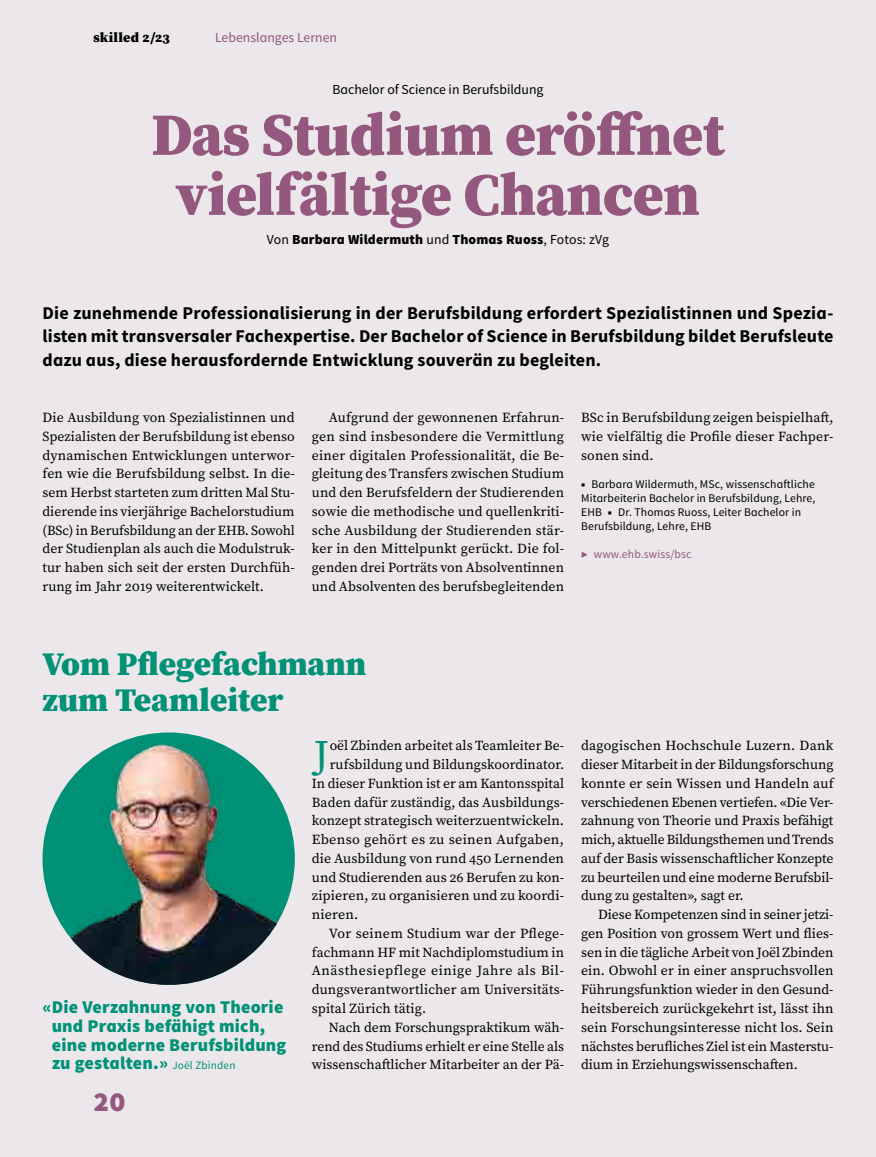
<style>
.page{position:relative;width:876px;height:1157px;background:#ebe7eb}
.page>*{position:absolute;margin:0;border:0;box-sizing:border-box;transform-origin:0 0}
.H1-Titel-Artikel{font:900 60px/60px "Source Serif Pro";letter-spacing:-.005em;color:#94577d;text-align:center}
.P-Lauftext-ohne-Einzug{font:41.85px "Source Serif Pro";color:#009176}
.H1-Titel-Artikel-2{font:900 33px/36px "Source Serif Pro";color:#009176}
.t1{font:900 30px "Source Sans Pro";color:#94577d}
.P-Lead{font:700 18px/23.4px "Source Sans Pro";letter-spacing:.01em;color:#000;text-align:justify}
.Artefakt-Quotes{font:900 18px/18.8px "Source Sans Pro";letter-spacing:.01em;color:#009176}
.P-Lauftext{font:13.8px/18.8px "Source Serif Pro";color:#000;text-align:justify}
.P-Lauftext-ohne-Einzug-2{font:13.8px/18.8px "Source Serif Pro";letter-spacing:.005em;color:#000;text-align:justify}
.P-Autor{font:900 13.8px "Source Sans Pro";letter-spacing:.01em;color:#000}
.H2-Kolumnentitel{font:13.8px "Source Sans Pro";color:#000}
.t2{font:13.8px "Source Sans Pro";color:#94577d}
.t3{font:900 13.8px "Source Serif Pro";letter-spacing:.02em;color:#000}
.P-Infos-nach-Text{font:11.7px/14.1px "Source Sans Pro";letter-spacing:.01em;color:#000}
.P-Infos-nach-Text-2{font:11.7px "Source Sans Pro";letter-spacing:.01em;color:#94577d}
.s1{font-weight:400}
.s2{font-weight:900}
.s3{font-weight:400;font-size:11.25px}
</style>
<div class="page">
<img style="left:43px;top:732px;width:252px;height:252px;border-radius:126px">
<p class="t3" style="left:94px;top:28px;width:78px">skilled 2/23</p>
<p class="t2" style="left:215px;top:29px;width:124px">Lebenslanges Lernen</p>
<h1 class="H2-Kolumnentitel" style="left:332px;top:81px;width:213px">Bachelor of Science in Berufsbildung</h1>
<p class="H1-Titel-Artikel" style="left:151px;top:103px;width:575px">Das Studium eröffnet vielfältige Chancen</p>
<p class="P-Autor" style="left:267px;top:230px;width:343px"><span class="s1">Von</span> Barbara Wildermuth <span class="s1">und</span> Thomas Ruoss<span class="s1">, Fotos: zVg</span></p>
<p class="P-Lead" style="left:43px;top:301px;width:792px">Die zunehmende Professionalisierung in der Berufsbildung erfordert Spezialistinnen und Spezia&shy;listen mit transversaler Fachexpertise. Der Bachelor of Science in Berufsbildung bildet Berufsleute dazu aus, diese herausfordernde Entwicklung souverän zu begleiten.</p>
<p class="P-Lauftext-ohne-Einzug-2" style="left:43px;top:408px;width:254px">Die Ausbildung von Spezialistinnen und Spezialisten der Berufsbildung ist ebenso dynamischen Entwicklungen unterwor&shy;fen wie die Berufsbildung selbst. In die&shy;sem Herbst starteten zum dritten Mal Stu&shy;dierende ins vierjährige Bachelorstudium (BSc) in Berufsbildung an der EHB. Sowohl der Studienplan als auch die Modulstruk&shy;tur haben sich seit der ersten Durchfüh&shy;rung im Jahr 2019 weiterentwickelt.</p>
<p class="P-Lauftext" style="left:312px;top:408px;width:254px;text-indent:17px">Aufgrund der gewonnenen Erfahrun&shy;gen sind insbesondere die Vermittlung einer digitalen Professionalität, die Be&shy;gleitung des Transfers zwischen Studium und den Berufsfeldern der Studierenden sowie die methodische und quellenkriti&shy;sche Ausbildung der Studierenden stär&shy;ker in den Mittelpunkt gerückt. Die fol&shy;genden drei Porträts von Absolventinnen und Absolventen des berufsbegleitenden</p>
<p class="P-Lauftext" style="left:581px;top:408px;width:254px">BSc in Berufsbildung zeigen beispielhaft, wie vielfältig die Profile dieser Fachper&shy;sonen sind.</p>
<p class="P-Infos-nach-Text" style="left:581px;top:477px;width:236px"><span class="s2">■</span> Barbara Wildermuth, MSc, wissenschaftliche Mitarbeiterin Bachelor in Berufsbildung, Lehre, EHB <span class="s2">■</span> Dr. Thomas Ruoss, Leiter Bachelor in Berufsbildung, Lehre, EHB</p>
<p class="P-Infos-nach-Text-2" style="left:581px;top:547px;width:112px">▶ www.ehb.swiss/bsc</p>
<p class="H1-Titel-Artikel-2" style="left:43px;top:645px;width:325px">Vom Pflegefachmann zum Teamleiter</p>
<p class="Artefakt-Quotes" style="left:52px;top:998px;width:236px;text-indent:-9px">«Die Verzahnung von Theorie und Praxis befähigt mich, eine moderne Berufsbildung zu gestalten.» <span class="s3">Joël Zbinden</span></p>
<h3 class="t1" style="left:94px;top:1082px;width:34px">20</h3>
<p class="P-Lauftext-ohne-Einzug" style="left:314px;top:727px;width:17px">J</p>
<p class="P-Lauftext-ohne-Einzug-2" style="left:330px;top:736px;width:236px">oël Zbinden arbeitet als Teamleiter Be-</p>
<p class="P-Lauftext-ohne-Einzug-2" style="left:330px;top:755px;width:236px">rufsbildung und Bildungskoordinator.</p>
<p class="P-Lauftext-ohne-Einzug-2" style="left:312px;top:774px;width:254px">In dieser Funktion ist er am Kantonsspital</p>
<p class="P-Lauftext-ohne-Einzug-2" style="left:312px;top:792px;width:254px">Baden dafür zuständig, das Ausbildungs-</p>
<p class="P-Lauftext-ohne-Einzug-2" style="left:312px;top:811px;width:254px">konzept strategisch weiterzuentwickeln.</p>
<p class="P-Lauftext-ohne-Einzug-2" style="left:312px;top:830px;width:254px">Ebenso gehört es zu seinen Aufgaben,</p>
<p class="P-Lauftext-ohne-Einzug-2" style="left:312px;top:849px;width:254px">die Ausbildung von rund 450 Lernenden</p>
<p class="P-Lauftext-ohne-Einzug-2" style="left:312px;top:867px;width:254px">und Studierenden aus 26 Berufen zu kon-</p>
<p class="P-Lauftext-ohne-Einzug-2" style="left:312px;top:886px;width:254px">zipieren, zu organisieren und zu koordi-</p>
<p class="P-Lauftext-ohne-Einzug-2" style="left:312px;top:905px;width:48px">nieren.</p>
<p class="P-Lauftext" style="left:312px;top:924px;width:254px;text-indent:17px">Vor seinem Studium war der Pflege&shy;fachmann HF mit Nachdiplomstudium in Anästhesiepflege einige Jahre als Bil&shy;dungsverantwortlicher am Universitäts&shy;spital Zürich tätig.</p>
<p class="P-Lauftext" style="left:312px;top:1017px;width:254px;text-indent:17px">Nach dem Forschungspraktikum wäh&shy;rend des Studiums erhielt er eine Stelle als wissenschaftlicher Mitarbeiter an der Pä-</p>
<p class="P-Lauftext" style="left:581px;top:736px;width:254px">dagogischen Hochschule Luzern. Dank dieser Mitarbeit in der Bildungsforschung konnte er sein Wissen und Handeln auf verschiedenen Ebenen vertiefen. «Die Ver&shy;zahnung von Theorie und Praxis befähigt mich, aktuelle Bildungsthemen und Trends auf der Basis wissenschaftlicher Konzepte zu beurteilen und eine moderne Berufsbil&shy;dung zu gestalten», sagt er.</p>
<p class="P-Lauftext" style="left:581px;top:905px;width:254px;text-indent:17px">Diese Kompetenzen sind in seiner jetzi&shy;gen Position von grossem Wert und flies&shy;sen in die tägliche Arbeit von Joël Zbinden ein. Obwohl er in einer anspruchsvollen Führungsfunktion wieder in den Gesund&shy;heitsbereich zurückgekehrt ist, lässt ihn sein Forschungsinteresse nicht los. Sein nächstes berufliches Ziel ist ein Masterstu&shy;dium in Erziehungswissenschaften.</p>
</div>
